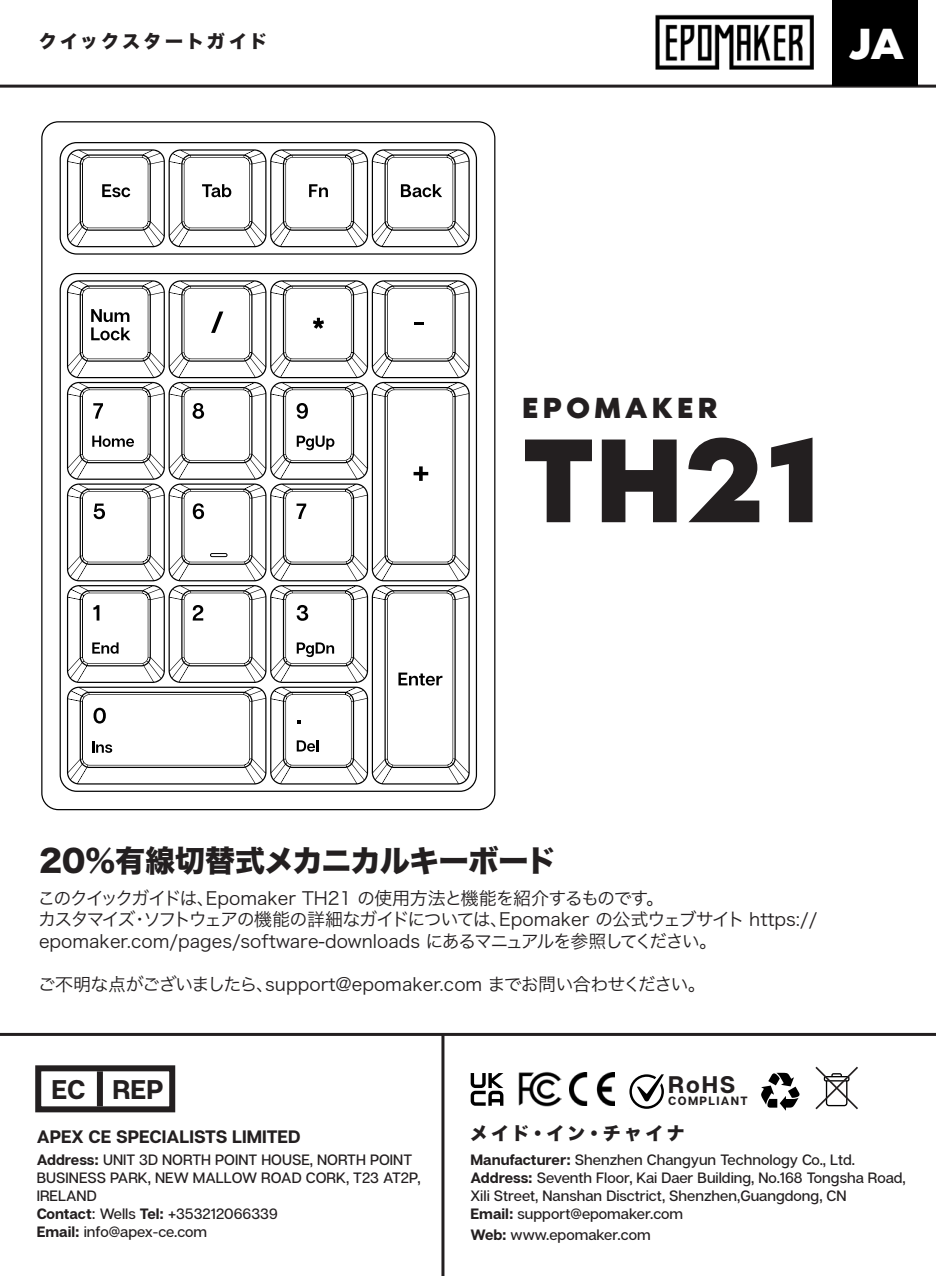
<style>
.page{position:relative;width:936px;height:1276px;background:#fff}
.page>*{position:absolute;margin:0;border:0;box-sizing:border-box;transform-origin:0 0}
.t1{font:700 123px "Noir Pro";color:#231f20}
.t2{font:700 45px "Noir Pro";color:#fff}
.t3{font:30px "Hira Kaku Std W8";letter-spacing:-.02em;color:#231f20}
.t4{font:700 30px "Noir Pro";letter-spacing:.15em;color:#231f20}
.t5{font:700 27px "Articulat CF";color:#231f20}
.t6{font:700 24px "Articulat CF";color:#231f20}
.t7{font:18px/21.6px "Hira Kaku Pro N W3";letter-spacing:-.03em;color:#231f20}
.t8{font:700 18px "Articulat CF";color:#231f20}
.TITLE_JAPANESE{font:18px "Hira Kaku Std W8";letter-spacing:.175em;color:#231f20}
.t9{font:500 15px/18px "Articulat CF";color:#231f20}
.t10{font:700 12px "Articulat CF";letter-spacing:.11em;color:#231f20}
.s1{font-weight:700}
</style>
<div class="page">
<hr style="left:0;top:85px;width:935px;height:3px;background:#231f20">
<img style="left:655px;top:14px;width:158px;height:56px">
<div style="left:832px;top:1px;width:85px;height:85px;background:#000"></div>
<img style="left:569px;top:1072px;width:46px;height:33px">
<img style="left:519px;top:1071px;width:42px;height:36px">
<svg style="left:629px;top:1074px;width:35px;height:34px"></svg>
<svg style="left:815px;top:1066px;width:43px;height:44px"></svg>
<svg style="left:761px;top:1072px;width:38px;height:38px"></svg>
<svg style="left:470px;top:1073px;width:33px;height:32px"></svg>
<div style="left:35px;top:1065px;width:140px;height:47px;border:6px solid #231f20"></div>
<div style="left:97px;top:1071px;width:6px;height:35px;background:#231f20"></div>
<hr style="left:0;top:1033px;width:935px;height:3px;background:#231f20">
<hr style="left:441px;top:1034px;width:3px;height:242px;background:#231f20">
<svg style="left:41px;top:121px;width:454px;height:689px"></svg>
<svg style="left:67px;top:280px;width:402px;height:504px"></svg>
<svg style="left:60px;top:142px;width:417px;height:113px"></svg>
<p class="TITLE_JAPANESE" style="left:39px;top:32px;width:230px">クイックスタートガイド</p>
<p class="t2" style="left:848px;top:7px;width:57px">JA</p>
<p class="t4" style="left:522px;top:383px;width:197px">EPOMAKER</p>
<p class="t1" style="left:522px;top:380px;width:301px">TH21</p>
<p class="t3" style="left:39px;top:843px;width:519px">20%有線切替式メカニカルキーボード</p>
<p class="t7" style="left:38px;top:885px;width:628px">このクイックガイドは、Epomaker TH21 の使用方法と機能を紹介するものです。</p>
<p class="t7" style="left:38px;top:907px;width:780px">カスタマイズ・ソフトウェアの機能の詳細なガイドについては、Epomaker の公式ウェブサイト https:// epomaker.com/pages/software-downloads にあるマニュアルを参照してください。</p>
<p class="t7" style="left:38px;top:972px;width:669px">ご不明な点がございましたら、support@epomaker.com までお問い合わせください。</p>
<p class="t5" style="left:52px;top:1073px;width:36px">EC</p>
<p class="t5" style="left:113px;top:1073px;width:52px">REP</p>
<p class="t8" style="left:37px;top:1125px;width:265px">APEX CE SPECIALISTS LIMITED</p>
<p class="t9" style="left:37px;top:1151px;width:385px"><span class="s1">Address:</span> UNIT 3D NORTH POINT HOUSE, NORTH POINT<br>BUSINESS PARK, NEW MALLOW ROAD CORK, T23 AT2P,<br>IRELAND</p>
<p class="t9" style="left:37px;top:1205px;width:242px"><span class="s1">Contact</span>: Wells <span class="s1">Tel:</span> +353212066339</p>
<p class="t9" style="left:37px;top:1223px;width:172px"><span class="s1">Email:</span> info@apex-ce.com</p>
<p class="t6" style="left:668px;top:1069px;width:69px">RoHS</p>
<p class="t10" style="left:668px;top:1093px;width:81px">COMPLIANT</p>
<p class="TITLE_JAPANESE" style="left:470px;top:1123px;width:216px">メイド・イン・チャイナ</p>
<p class="t9" style="left:470px;top:1150px;width:386px"><span class="s1">Manufacturer:</span> Shenzhen Changyun Technology Co., Ltd.</p>
<p class="t9" style="left:470px;top:1168px;width:437px"><span class="s1">Address:</span> Seventh Floor, Kai Daer Building, No.168 Tongsha Road,<br>Xili Street, Nanshan Disctrict, Shenzhen,Guangdong, CN</p>
<p class="t9" style="left:470px;top:1204px;width:214px"><span class="s1">Email:</span> support@epomaker.com</p>
<p class="t9" style="left:470px;top:1226px;width:182px"><span class="s1">Web:</span> www.epomaker.com</p>
</div>
